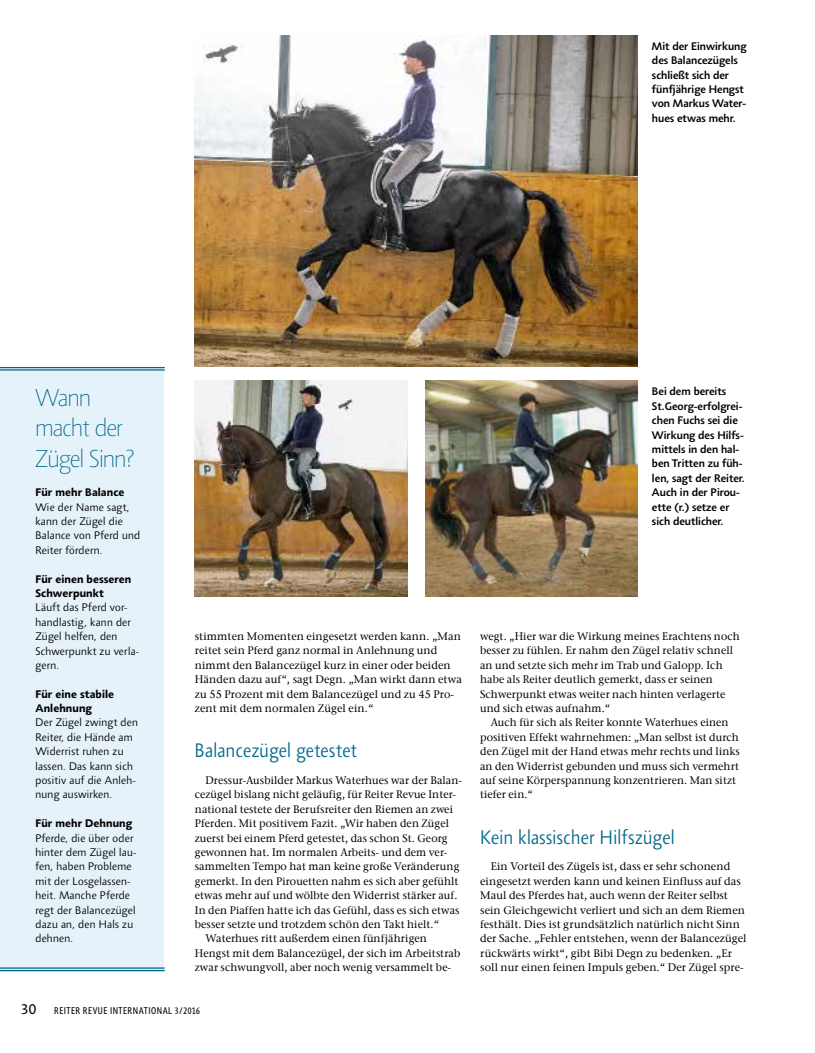
<style>
.page{position:relative;width:815px;height:1053px;background:#fff}
.page>*{position:absolute;margin:0;border:0;box-sizing:border-box;transform-origin:0 0}
.t1{font:100 25px/30px "Agilita LT Pro";letter-spacing:-.01em;color:#00688a}
.t2{font:300 20px "Agilita LT Pro";letter-spacing:.005em;color:#00688a;scale:.9 1}
.t3{font:300 11.25px/14.4px "Agilita LT Pro";letter-spacing:.01em;color:#000}
.t4{font:500 11.25px/14.4px "Agilita LT Pro";color:#000}
.t5{font:700 11.25px/14.4px "Agilita LT Pro";letter-spacing:.01em;color:#000}
.t6{font:500 10.88px/14.4px "ITC Stone Serif Com";letter-spacing:.01em;color:#000}
.t7{font:condensed 10px "Agilita LT Pro";letter-spacing:.05em;color:#000}
.s1{font-stretch:normal;font-size:15px}
</style>
<div class="page">
<img style="left:195px;top:381px;width:212px;height:216px">
<img style="left:425px;top:381px;width:213px;height:216px">
<img style="left:195px;top:35px;width:443px;height:331px">
<div style="left:0;top:366px;width:164px;height:605px;background:#e6f2f9"></div>
<hr style="left:0;top:367px;width:165px;height:1px;background:#00688a">
<hr style="left:0;top:369px;width:165px;height:1px;background:#00688a">
<hr style="left:0;top:967px;width:165px;height:1px;background:#00688a">
<hr style="left:0;top:969px;width:165px;height:2px;background:#00688a">
<p class="t4" style="left:652px;top:39px;width:96px">Mit der Einwirkung des Balancezügels schließt sich der fünfjährige Hengst von Markus Water&shy;hues etwas mehr.</p>
<h1 class="t1" style="left:35px;top:383px;width:101px">Wann macht der<br>Zügel Sinn?</h1>
<p class="t5" style="left:35px;top:485px;width:90px">Für mehr Balance</p>
<p class="t3" style="left:35px;top:499px;width:106px">Wie der Name sagt, kann der Zügel die<br>Balance von Pferd und<br>Reiter fördern.</p>
<p class="t5" style="left:35px;top:571px;width:97px">Für einen besseren<br>Schwerpunkt</p>
<p class="t3" style="left:35px;top:600px;width:105px">Läuft das Pferd vor&shy;handlastig, kann der<br>Zügel helfen, den<br>Schwerpunkt zu verla&shy;gern.</p>
<p class="t5" style="left:35px;top:686px;width:80px">Für eine stabile<br>Anlehnung</p>
<p class="t3" style="left:35px;top:715px;width:104px">Der Zügel zwingt den<br>Reiter, die Hände am<br>Widerrist ruhen zu lassen. Das kann sich positiv auf die Anleh&shy;nung auswirken.</p>
<p class="t5" style="left:35px;top:816px;width:98px">Für mehr Dehnung</p>
<p class="t3" style="left:35px;top:830px;width:103px">Pferde, die über oder hinter dem Zügel lau&shy;fen, haben Probleme mit der Losgelassen&shy;heit. Manche Pferde regt der Balancezügel dazu an, den Hals zu dehnen.</p>
<p class="t6" style="left:195px;top:629px;width:269px">stimmten Momenten eingesetzt werden kann. „Man reitet sein Pferd ganz normal in Anlehnung und nimmt den Balancezügel kurz in einer oder beiden Händen dazu auf“, sagt Degn. „Man wirkt dann etwa zu 55 Prozent mit dem Balancezügel und zu 45 Pro&shy;zent mit dem normalen Zügel ein.“</p>
<h2 class="t2" style="left:195px;top:736px;width:182px">Balancezügel getestet</h2>
<p class="t6" style="left:206px;top:773px;width:258px">Dressur-Ausbilder Markus Waterhues war der Balan-</p>
<p class="t6" style="left:195px;top:787px;width:263px">cezügel bislang nicht geläufig, für Reiter Revue Inter-</p>
<p class="t6" style="left:195px;top:801px;width:260px">national testete der Berufsreiter den Riemen an zwei</p>
<p class="t6" style="left:195px;top:816px;width:256px">Pferden. Mit positivem Fazit. „Wir haben den Zügel</p>
<p class="t6" style="left:195px;top:830px;width:254px">zuerst bei einem Pferd getestet, das schon St. Georg</p>
<p class="t6" style="left:195px;top:845px;width:254px">gewonnen hat. Im normalen Arbeits- und dem ver-</p>
<p class="t6" style="left:195px;top:859px;width:266px">sammelten Tempo hat man keine große Veränderung</p>
<p class="t6" style="left:195px;top:873px;width:265px">gemerkt. In den Pirouetten nahm es sich aber gefühlt</p>
<p class="t6" style="left:195px;top:888px;width:264px">etwas mehr auf und wölbte den Widerrist stärker auf.</p>
<p class="t6" style="left:195px;top:902px;width:266px">In den Piaffen hatte ich das Gefühl, dass es sich etwas</p>
<p class="t6" style="left:195px;top:916px;width:246px">besser setzte und trotzdem schön den Takt hielt.“</p>
<p class="t6" style="left:206px;top:931px;width:223px">Waterhues ritt außerdem einen fünfjährigen</p>
<p class="t6" style="left:195px;top:945px;width:267px">Hengst mit dem Balancezügel, der sich im Arbeitstrab</p>
<p class="t6" style="left:195px;top:960px;width:258px">zwar schwungvoll, aber noch wenig versammelt be-</p>
<p class="t7" style="left:21px;top:1003px;width:181px"><span class="s1">30</span> REITER REVUE INTERNATIONAL 3/2016</p>
<p class="t4" style="left:652px;top:384px;width:94px">Bei dem bereits<br>St.Georg-erfolgrei&shy;chen Fuchs sei die<br>Wirkung des Hilfs&shy;mittels in den hal&shy;ben Tritten zu füh&shy;len, sagt der Reiter.<br>Auch in der Pirou&shy;ette (r.) setze er sich deutlicher.</p>
<p class="t6" style="left:480px;top:629px;width:261px">wegt. „Hier war die Wirkung meines Erachtens noch besser zu fühlen. Er nahm den Zügel relativ schnell an und setzte sich mehr im Trab und Galopp. Ich habe als Reiter deutlich gemerkt, dass er seinen Schwerpunkt etwas weiter nach hinten verlagerte und sich etwas aufnahm.“</p>
<p class="t6" style="left:480px;top:715px;width:261px;text-indent:11px">Auch für sich als Reiter konnte Waterhues einen positiven Effekt wahrnehmen: „Man selbst ist durch den Zügel mit der Hand etwas mehr rechts und links an den Widerrist gebunden und muss sich vermehrt auf seine Körperspannung konzentrieren. Man sitzt tiefer ein.“</p>
<h2 class="t2" style="left:480px;top:822px;width:218px">Kein klassischer Hilfszügel</h2>
<p class="t6" style="left:480px;top:859px;width:268px;text-indent:11px">Ein Vorteil des Zügels ist, dass er sehr schonend eingesetzt werden kann und keinen Einfluss auf das Maul des Pferdes hat, auch wenn der Reiter selbst sein Gleichgewicht verliert und sich an dem Riemen festhält. Dies ist grundsätzlich natürlich nicht Sinn der Sache. „Fehler entstehen, wenn der Balancezügel rückwärts wirkt“, gibt Bibi Degn zu bedenken. „Er soll nur einen feinen Impuls geben.“ Der Zügel spre-</p>
</div>
